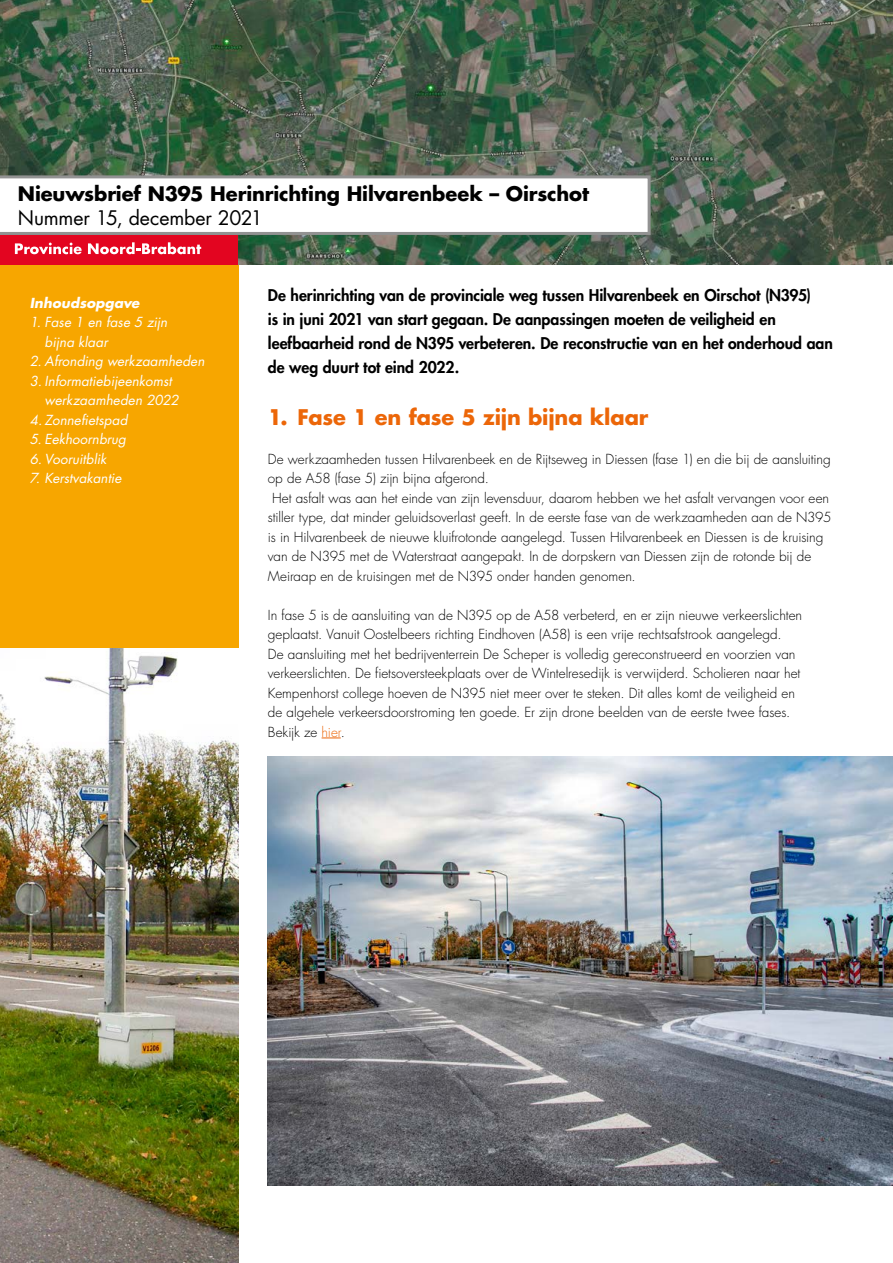
<style>
.page{position:relative;width:893px;height:1263px;background:#fff}
.page>*{position:absolute;margin:0;border:0;box-sizing:border-box;transform-origin:0 0}
.t1{font:700 21px "Futura Std";letter-spacing:-.01em;color:#ec6608}
.VP_titel{font:700 19.5px "Futura Std";letter-spacing:-.005em;color:#000}
.VP_titel-2{font:19.5px "Futura Std";letter-spacing:-.005em;color:#000}
.intro{font:800 15.75px/24px "Futura Std";color:#000}
.platte_tekst{font:300 13.5px/19.5px "Futura Std";color:#000}
.t2{font:italic 13.5px/19.5px "Futura Std";color:#fff}
.Kop_inhoud{font:italic 700 13.5px "Futura Std";letter-spacing:.005em;color:#fff}
.s1{color:#ec6608}
</style>
<div class="page">
<div style="left:0;top:229px;width:238px;height:1034px;background:#f7a600"></div>
<img style="left:0;top:0;width:893px;height:265px">
<div style="left:0;top:235px;width:238px;height:30px;background:#e30520"></div>
<svg style="left:15px;top:243px;width:67px;height:11px"></svg>
<svg style="left:88px;top:242px;width:113px;height:12px"></svg>
<svg style="left:0;top:174px;width:652px;height:62px"></svg>
<svg style="left:322px;top:738px;width:19px;height:1px"></svg>
<img style="left:0;top:648px;width:238px;height:615px">
<img style="left:268px;top:756px;width:625px;height:429px">
<p class="VP_titel" style="left:18px;top:181px;width:573px">Nieuwsbrief N395 Herinrichting Hilvarenbeek – Oirschot</p>
<p class="VP_titel-2" style="left:18px;top:206px;width:247px">Nummer 15, december 2021</p>
<p class="Kop_inhoud" style="left:30px;top:293px;width:111px">Inhoudsopgave</p>
<p class="t2" style="left:45px;top:312px;width:124px;text-indent:-15px">1. Fase 1 en fase 5 zijn bijna klaar</p>
<p class="t2" style="left:30px;top:351px;width:176px">2. Afronding werkzaamheden</p>
<p class="t2" style="left:45px;top:371px;width:136px;text-indent:-15px">3. Informatiebijeenkomst werkzaamheden 2022</p>
<p class="t2" style="left:30px;top:410px;width:99px">4. Zonnefietspad</p>
<p class="t2" style="left:30px;top:429px;width:98px">5. Eekhoornbrug</p>
<p class="t2" style="left:30px;top:449px;width:78px">6. Vooruitblik</p>
<p class="t2" style="left:30px;top:468px;width:93px">7. Kerstvakantie</p>
<p class="intro" style="left:268px;top:283px;width:566px">De herinrichting van de provinciale weg tussen Hilvarenbeek en Oirschot (N395)<br>is in juni 2021 van start gegaan. De aanpassingen moeten de veiligheid en leefbaarheid rond de N395 verbeteren. De reconstructie van en het onderhoud aan de weg duurt tot eind 2022.</p>
<p class="t1" style="left:268px;top:403px;width:382px">1. Fase 1 en fase 5 zijn bijna klaar</p>
<p class="platte_tekst" style="left:268px;top:449px;width:564px">De werkzaamheden tussen Hilvarenbeek en de Rijtseweg in Diessen (fase 1) en die bij de aansluiting op de A58 (fase 5) zijn bijna afgerond.</p>
<p class="platte_tekst" style="left:268px;top:488px;width:565px;text-indent:4px">Het asfalt was aan het einde van zijn levensduur, daarom hebben we het asfalt vervangen voor een stiller type, dat minder geluidsoverlast geeft. In de eerste fase van de werkzaamheden aan de N395 is in Hilvarenbeek de nieuwe kluifrotonde aangelegd. Tussen Hilvarenbeek en Diessen is de kruising van de N395 met de Waterstraat aangepakt. In de dorpskern van Diessen zijn de rotonde bij de Meiraap en de kruisingen met de N395 onder handen genomen.</p>
<p class="platte_tekst" style="left:268px;top:605px;width:536px">In fase 5 is de aansluiting van de N395 op de A58 verbeterd, en er zijn nieuwe verkeerslichten geplaatst. Vanuit Oostelbeers richting Eindhoven (A58) is een vrije rechtsafstrook aangelegd.<br>De aansluiting met het bedrijventerrein De Scheper is volledig gereconstrueerd en voorzien van verkeerslichten. De fietsoversteekplaats over de Wintelresedijk is verwijderd. Scholieren naar het Kempenhorst college hoeven de N395 niet meer over te steken. Dit alles komt de veiligheid en de algehele verkeersdoorstroming ten goede. Er zijn drone beelden van de eerste twee fases.<br>Bekijk ze <span class="s1">hier</span>.</p>
</div>
